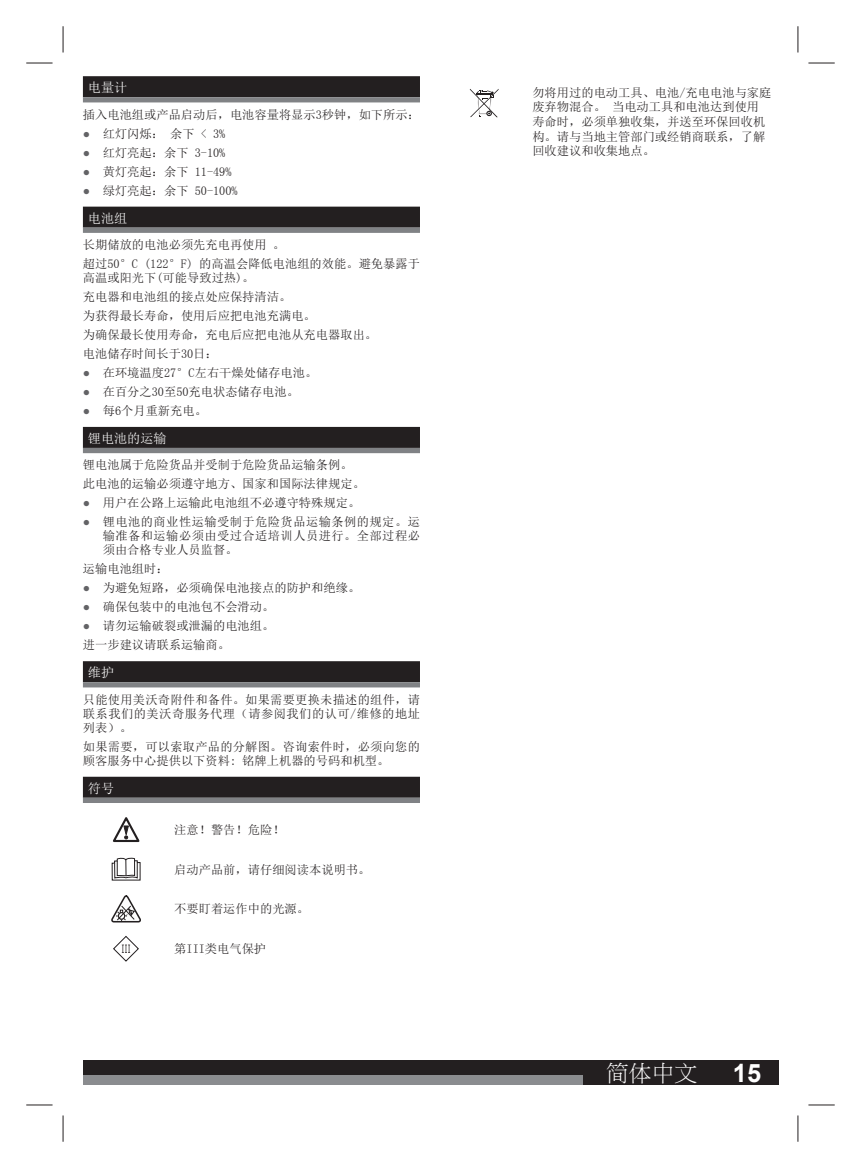
<style>
.page{position:relative;width:861px;height:1168px;background:#fff}
.page>*{position:absolute;margin:0;border:0;box-sizing:border-box;transform-origin:0 0}
.t1{font:700 25.38px "Arial";color:#fff}
.t2{font:22.75px "P Ming Li U";color:#fff}
.t3{font:13.12px "Sim Sun";color:#fff}
.t4{font:12.25px/18.9px "Sim Sun";color:#231f20}
.s1{font-family:"Arial";color:#636366}
</style>
<div class="page">
<div style="left:83px;top:1060px;width:694px;height:25px;background:#231f20"></div>
<div style="left:83px;top:1075px;width:499px;height:10px;background:#8a8c8f"></div>
<div style="left:83px;top:76px;width:337px;height:21px;background:#231f20"></div>
<div style="left:83px;top:97px;width:337px;height:5px;background:#808285"></div>
<div style="left:83px;top:207px;width:337px;height:21px;background:#231f20"></div>
<div style="left:83px;top:228px;width:337px;height:5px;background:#808285"></div>
<div style="left:83px;top:427px;width:337px;height:21px;background:#231f20"></div>
<div style="left:83px;top:448px;width:337px;height:5px;background:#808285"></div>
<div style="left:83px;top:661px;width:337px;height:21px;background:#231f20"></div>
<div style="left:83px;top:682px;width:337px;height:5px;background:#808285"></div>
<div style="left:83px;top:777px;width:337px;height:21px;background:#231f20"></div>
<div style="left:83px;top:798px;width:337px;height:5px;background:#808285"></div>
<svg style="left:113px;top:817px;width:27px;height:26px"></svg>
<svg style="left:111px;top:857px;width:30px;height:24px"></svg>
<svg style="left:111px;top:895px;width:30px;height:27px"></svg>
<div style="left:111px;top:933px;width:30px;height:30px;border:1px solid #fff;border-radius:3px"></div>
<svg style="left:113px;top:936px;width:26px;height:26px"></svg>
<svg style="left:469px;top:89px;width:30px;height:29px"></svg>
<svg style="left:26px;top:63px;width:26px;height:1px"></svg>
<svg style="left:808px;top:63px;width:26px;height:1px"></svg>
<svg style="left:26px;top:1104px;width:26px;height:1px"></svg>
<svg style="left:808px;top:1104px;width:26px;height:1px"></svg>
<svg style="left:63px;top:26px;width:1px;height:26px"></svg>
<svg style="left:63px;top:1115px;width:1px;height:26px"></svg>
<svg style="left:797px;top:26px;width:1px;height:26px"></svg>
<svg style="left:797px;top:1115px;width:1px;height:26px"></svg>
<p class="t3" style="left:88px;top:81px;width:41px">电量计</p>
<p class="t4" style="left:83px;top:105px;width:338px">插入电池组或产品启动后，电池容量将显示3秒钟，如下所示：</p>
<p class="t4" style="left:83px;top:124px;width:144px"><span class="s1">●</span> 红灯闪烁： 余下 &lt; 3%</p>
<p class="t4" style="left:83px;top:143px;width:144px"><span class="s1">●</span> 红灯亮起：余下 3-10%</p>
<p class="t4" style="left:83px;top:162px;width:150px"><span class="s1">●</span> 黄灯亮起：余下 11-49%</p>
<p class="t4" style="left:83px;top:181px;width:156px"><span class="s1">●</span> 绿灯亮起：余下 50-100%</p>
<p class="t3" style="left:88px;top:211px;width:41px">电池组</p>
<p class="t4" style="left:83px;top:235px;width:338px">长期储放的电池必须先充电再使用 。<br>超过50°C (122°F) 的高温会降低电池组的效能。避免暴露于</p>
<p class="t4" style="left:83px;top:268px;width:295px">高温或阳光下(可能导致过热)。<br>充电器和电池组的接点处应保持清洁。<br>为获得最长寿命，使用后应把电池充满电。<br>为确保最长使用寿命，充电后应把电池从充电器取出。电池储存时间长于30日：</p>
<p class="t4" style="left:83px;top:363px;width:236px"><span class="s1">●</span> 在环境温度27°C左右干燥处储存电池。</p>
<p class="t4" style="left:83px;top:382px;width:217px"><span class="s1">●</span> 在百分之30至50充电状态储存电池。</p>
<p class="t4" style="left:83px;top:401px;width:125px"><span class="s1">●</span> 每6个月重新充电。</p>
<p class="t3" style="left:88px;top:432px;width:80px">锂电池的运输</p>
<p class="t4" style="left:83px;top:455px;width:283px">锂电池属于危险货品并受制于危险货品运输条例。此电池的运输必须遵守地方、国家和国际法律规定。</p>
<p class="t4" style="left:83px;top:493px;width:279px"><span class="s1">●</span> 用户在公路上运输此电池组不必遵守特殊规定。</p>
<p class="t4" style="left:103px;top:515px;width:318px;line-height:14px;text-align:justify;text-indent:-20px"><span class="s1">●</span> 锂电池的商业性运输受制于危险货品运输条例的规定。运输准备和运输必须由受过合适培训人员进行。全部过程必须由合格专业人员监督。</p>
<p class="t4" style="left:83px;top:559px;width:87px">运输电池组时：</p>
<p class="t4" style="left:83px;top:578px;width:279px"><span class="s1">●</span> 为避免短路，必须确保电池接点的防护和绝缘。</p>
<p class="t4" style="left:83px;top:597px;width:193px"><span class="s1">●</span> 确保包装中的电池包不会滑动。</p>
<p class="t4" style="left:83px;top:616px;width:193px"><span class="s1">●</span> 请勿运输破裂或泄漏的电池组。进一步建议请联系运输商。</p>
<p class="t3" style="left:88px;top:666px;width:28px">维护</p>
<p class="t4" style="left:83px;top:692px;width:338px;line-height:14px;text-align:justify">只能使用美沃奇附件和备件。如果需要更换未描述的组件，请联系我们的美沃奇服务代理（请参阅我们的认可/维修的地址列表）。</p>
<p class="t4" style="left:83px;top:739px;width:338px;line-height:14px">如果需要，可以索取产品的分解图。咨询索件时，必须向您的顾客服务中心提供以下资料: 铭牌上机器的号码和机型。</p>
<p class="t3" style="left:88px;top:781px;width:28px">符号</p>
<p class="t4" style="left:174px;top:820px;width:112px">注意！警告！危险！</p>
<p class="t4" style="left:174px;top:860px;width:197px">启动产品前，请仔细阅读本说明书。</p>
<p class="t4" style="left:174px;top:899px;width:136px">不要盯着运作中的光源。</p>
<p class="t4" style="left:174px;top:939px;width:93px">第III类电气保护</p>
<p class="t4" style="left:532px;top:85px;width:240px;line-height:14.7px">勿将用过的电动工具、电池/充电电池与家庭废弃物混合。 当电动工具和电池达到使用寿命时，必须单独收集，并送至环保回收机构。请与当地主管部门或经销商联系，了解回收建议和收集地点。</p>
<h2 class="t2" style="left:606px;top:1061px;width:92px">简体中文</h2>
<h1 class="t1" style="left:732px;top:1063px;width:30px">15</h1>
</div>
